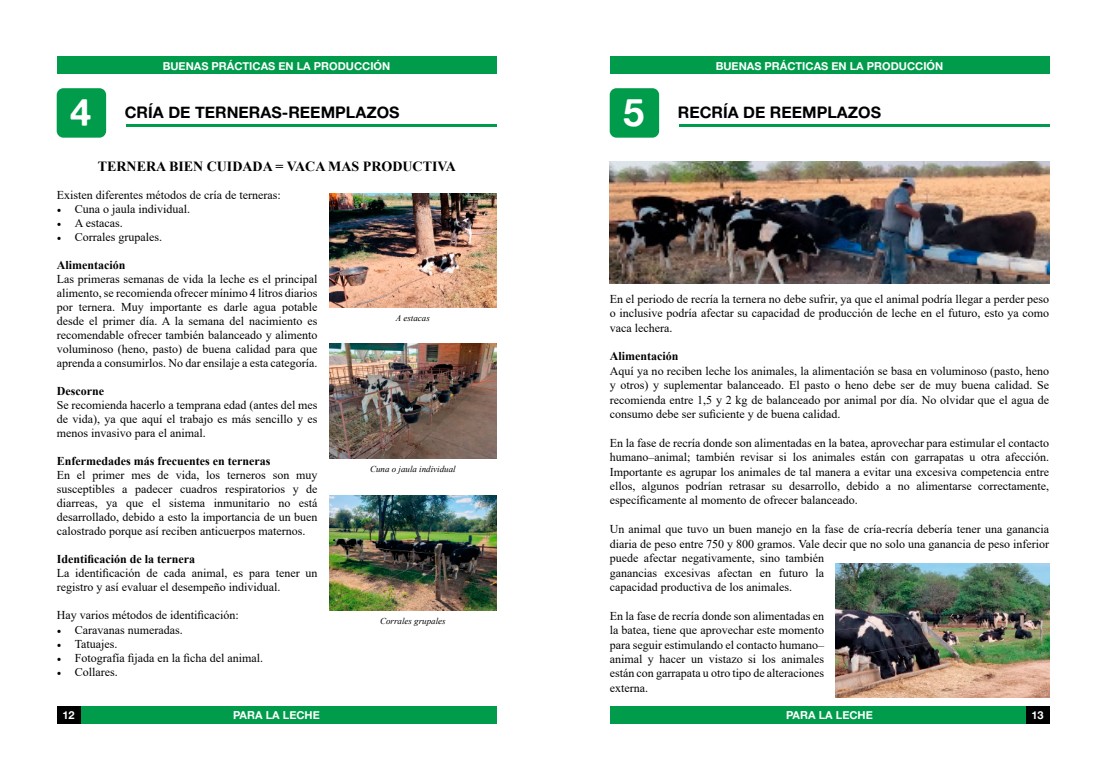
<style>
.page{position:relative;width:1106px;height:780px;background:#fff}
.page>*{position:absolute;margin:0;border:0;box-sizing:border-box;transform-origin:0 0}
.t1{font:38px "Alte Haas Grotesk Bold";color:#fff}
.t2{font:16px "Alte Haas Grotesk Bold";color:#000}
.t3{font:700 14px "Times New Roman";color:#000}
.t4{font:12px/14.4px "Times New Roman";color:#000;text-align:justify}
.t5{font:700 12px "Times New Roman";color:#000}
.t6{font:11px "Alte Haas Grotesk Bold";color:#fff}
.t7{font:italic 9px "Times New Roman";color:#000}
.s1{font-family:"Minion Pro"}
</style>
<div class="page">
<div style="left:57px;top:706px;width:439px;height:17px;background:#009c4c"></div>
<div style="left:609px;top:706px;width:440px;height:17px;background:#009c4c"></div>
<div style="left:1025px;top:706px;width:24px;height:17px;background:#000"></div>
<div style="left:57px;top:57px;width:439px;height:17px;background:#009c4c"></div>
<div style="left:609px;top:57px;width:440px;height:17px;background:#009c4c"></div>
<div style="left:57px;top:706px;width:23px;height:17px;background:#000"></div>
<div style="left:57px;top:88px;width:49px;height:50px;background:#009c4c;border-radius:7px"></div>
<hr style="left:126px;top:124px;width:370px;height:2px;background:#009c4c">
<img style="left:329px;top:193px;width:167px;height:115px">
<img style="left:329px;top:343px;width:167px;height:115px">
<img style="left:329px;top:495px;width:167px;height:115px">
<div style="left:609px;top:88px;width:50px;height:50px;background:#009c4c;border-radius:7px"></div>
<hr style="left:679px;top:124px;width:370px;height:2px;background:#009c4c">
<img style="left:835px;top:563px;width:214px;height:134px">
<img style="left:609px;top:162px;width:440px;height:121px">
<p class="t6" style="left:163px;top:59px;width:229px">BUENAS PRÁCTICAS EN LA PRODUCCIÓN</p>
<p class="t6" style="left:715px;top:59px;width:229px">BUENAS PRÁCTICAS EN LA PRODUCCIÓN</p>
<h1 class="t1" style="left:70px;top:89px;width:23px">4</h1>
<h2 class="t2" style="left:125px;top:102px;width:276px">CRÍA DE TERNERAS-REEMPLAZOS</h2>
<p class="t3" style="left:98px;top:156px;width:360px">TERNERA BIEN CUIDADA = VACA MAS PRODUCTIVA</p>
<p class="t4" style="left:57px;top:187px;width:225px">Existen diferentes métodos de cría de terneras:</p>
<p class="t4" style="left:57px;top:201px;width:135px"><span class="s1">•</span> Cuna o jaula individual.</p>
<p class="t4" style="left:57px;top:215px;width:67px"><span class="s1">•</span> A estacas.</p>
<p class="t4" style="left:57px;top:229px;width:107px"><span class="s1">•</span> Corrales grupales.</p>
<p class="t5" style="left:57px;top:256px;width:70px">Alimentación</p>
<p class="t4" style="left:57px;top:272px;width:262px;line-height:14px">Las primeras semanas de vida la leche es el principal alimento, se recomienda ofrecer mínimo 4 litros diarios por ternera. Muy importante es darle agua potable desde el primer día. A la semana del nacimiento es recomendable ofrecer también balanceado y alimento voluminoso (heno, pasto) de buena calidad para que aprenda a consumirlos. No dar ensilaje a esta categoría.</p>
<p class="t5" style="left:57px;top:382px;width:49px">Descorne</p>
<p class="t4" style="left:57px;top:398px;width:262px;line-height:14px">Se recomienda hacerlo a temprana edad (antes del mes de vida), ya que aquí el trabajo es más sencillo y es menos invasivo para el animal.</p>
<p class="t5" style="left:57px;top:452px;width:215px">Enfermedades más frecuentes en terneras</p>
<p class="t4" style="left:57px;top:468px;width:262px;line-height:14px">En el primer mes de vida, los terneros son muy susceptibles a padecer cuadros respiratorios y de diarreas, ya que el sistema inmunitario no está desarrollado, debido a esto la importancia de un buen calostrado porque así reciben anticuerpos maternos.</p>
<p class="t5" style="left:57px;top:550px;width:140px">Identificación de la ternera</p>
<p class="t4" style="left:57px;top:566px;width:262px;line-height:14px">La identificación de cada animal, es para tener un registro y así evaluar el desempeño individual.</p>
<p class="t4" style="left:57px;top:608px;width:183px">Hay varios métodos de identificación:</p>
<p class="t4" style="left:57px;top:622px;width:127px"><span class="s1">•</span> Caravanas numeradas.</p>
<p class="t4" style="left:57px;top:636px;width:62px"><span class="s1">•</span> Tatuajes.</p>
<p class="t4" style="left:57px;top:650px;width:208px"><span class="s1">•</span> Fotografía fijada en la ficha del animal.</p>
<p class="t4" style="left:57px;top:664px;width:62px"><span class="s1">•</span> Collares.</p>
<p class="t7" style="left:396px;top:312px;width:36px">A estacas</p>
<p class="t7" style="left:370px;top:462px;width:87px">Cuna o jaula individual</p>
<p class="t7" style="left:380px;top:614px;width:67px">Corrales grupales</p>
<h1 class="t1" style="left:623px;top:89px;width:23px">5</h1>
<h2 class="t2" style="left:677px;top:102px;width:205px">RECRÍA DE REEMPLAZOS</h2>
<p class="t4" style="left:609px;top:291px;width:441px">En el periodo de recría la ternera no debe sufrir, ya que el animal podría llegar a perder peso o inclusive podría afectar su capacidad de producción de leche en el futuro, esto ya como vaca lechera.</p>
<p class="t5" style="left:609px;top:348px;width:70px">Alimentación</p>
<p class="t4" style="left:609px;top:363px;width:441px">Aquí ya no reciben leche los animales, la alimentación se basa en voluminoso (pasto, heno y otros) y suplementar balanceado. El pasto o heno debe ser de muy buena calidad. Se recomienda entre 1,5 y 2 kg de balanceado por animal por día. No olvidar que el agua de consumo debe ser suficiente y de buena calidad.</p>
<p class="t4" style="left:609px;top:435px;width:441px">En la fase de recría donde son alimentadas en la batea, aprovechar para estimular el contacto humano–animal; también revisar si los animales están con garrapatas u otra afección.<br>Importante es agrupar los animales de tal manera a evitar una excesiva competencia entre ellos, algunos podrían retrasar su desarrollo, debido a no alimentarse correctamente, específicamente al momento de ofrecer balanceado.</p>
<p class="t4" style="left:609px;top:521px;width:441px;text-align:left">Un animal que tuvo un buen manejo en la fase de cría-recría debería tener una ganancia diaria de peso entre 750 y 800 gramos. Vale decir que no solo una ganancia de peso inferior puede afectar negativamente, sino también<br>ganancias excesivas afectan en futuro la<br>capacidad productiva de los animales.</p>
<p class="t4" style="left:609px;top:608px;width:216px">En la fase de recría donde son alimentadas en la batea, tiene que aprovechar este momento para seguir estimulando el contacto humano– animal y hacer un vistazo si los animales están con garrapata u otro tipo de alteraciones externa.</p>
<p class="t6" style="left:62px;top:708px;width:14px">12</p>
<p class="t6" style="left:233px;top:708px;width:88px">PARA LA LECHE</p>
<p class="t6" style="left:786px;top:708px;width:88px">PARA LA LECHE</p>
<p class="t6" style="left:1031px;top:708px;width:14px">13</p>
</div>
